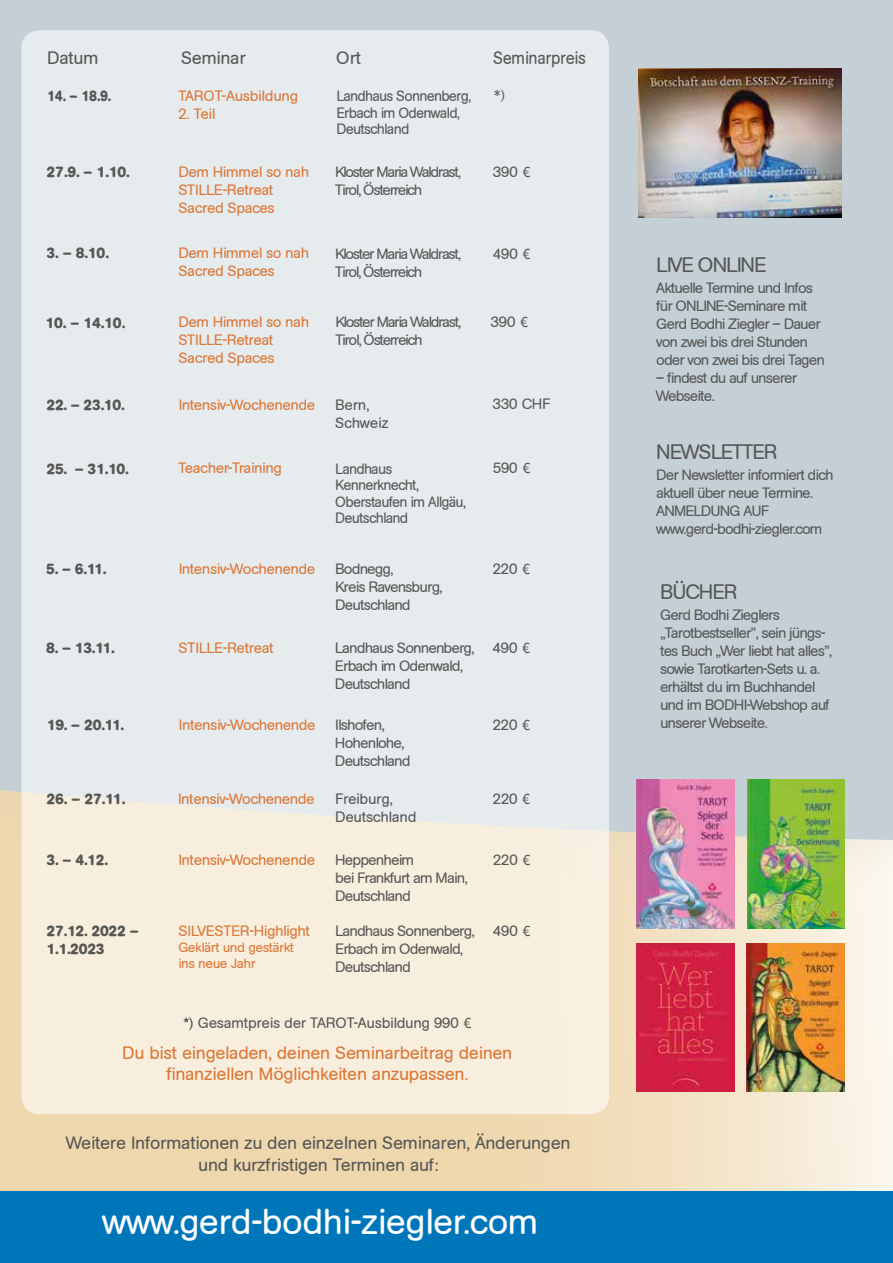
<style>
.page{position:relative;width:893px;height:1263px;background:#fff}
.page>*{position:absolute;margin:0;border:0;box-sizing:border-box;transform-origin:0 0}
.t1{font:36px "Agberg Normal";color:#fff}
.t2{font:21px "Agberg Normal";letter-spacing:-.04em;color:#575756}
.t3{font:18px/21.6px "Agberg Normal";color:#575756;text-align:center}
.t4{font:18px/21.6px "Agberg Normal";color:#dc7636;text-align:center}
.t5{font:18px "Agberg Normal";color:#575756;scale:.9 1}
.t6{font:15px/18px "Agberg Normal";letter-spacing:-.04em;color:#575756}
.t7{font:15px/18px "Agberg Normal";letter-spacing:-.01em;color:#dc7636}
.t8{font:700 15px/18px "Agberg";letter-spacing:-.01em;color:#575756}
.t9{font:15px/18px "Agberg Normal";letter-spacing:-.07em;color:#575756}
.t10{font:15px/16.5px "Agberg Normal";letter-spacing:-.04em;color:#575756;scale:.95 1}
.t11{font:15px/18px "Agberg Normal";color:#575756}
.t12{font:700 15px "Agberg";letter-spacing:-.01em;color:#575756;scale:.9 1}
.t13{font:500 15px "Sukhumvit Set";color:#575756}
.t14{font:13.5px/16.2px "Agberg Normal";letter-spacing:-.01em;color:#dc7636}
.s1{font-family:"Sukhumvit Set";font-weight:500}
</style>
<div class="page">
<svg style="left:0;top:891px;width:893px;height:301px;background:#efdebf"></svg>
<div style="left:0;top:1192px;width:893px;height:71px;background:#0076ba"></div>
<div style="left:0;top:0;width:893px;height:840px;background:#c4d0d6"></div>
<div style="left:0;top:0;width:253px;height:805px;background:#c4d0d6"></div>
<div style="left:21px;top:30px;width:588px;height:1084px;background:linear-gradient(to right,#ebece9,#ebecea);border-radius:18px"></div>
<img style="left:638px;top:69px;width:203px;height:149px">
<img style="left:637px;top:943px;width:98px;height:149px">
<img style="left:637px;top:779px;width:98px;height:149px">
<img style="left:747px;top:943px;width:98px;height:149px">
<img style="left:747px;top:779px;width:98px;height:149px">
<p class="t3" style="left:47px;top:47px;width:53px">Datum</p>
<p class="t3" style="left:181px;top:47px;width:66px">Seminar</p>
<p class="t3" style="left:337px;top:47px;width:26px">Ort</p>
<p class="t5" style="left:493px;top:48px;width:104px">Seminarpreis</p>
<p class="t12" style="left:47px;top:87px;width:72px">14. – 18.9.</p>
<p class="t7" style="left:179px;top:87px;width:121px">TAROT-Ausbildung</p>
<p class="t7" style="left:179px;top:105px;width:38px">2. Teil</p>
<p class="t10" style="left:337px;top:88px;width:143px">Landhaus Sonnenberg,<br>Erbach im Odenwald,<br>Deutschland</p>
<p class="t13" style="left:493px;top:85px;width:14px">*)</p>
<p class="t8" style="left:47px;top:163px;width:84px">27.9. – 1.10.</p>
<p class="t7" style="left:179px;top:163px;width:132px">Dem Himmel so nah<br>STILLE-Retreat<br>Sacred Spaces</p>
<p class="t9" style="left:336px;top:163px;width:127px">Kloster Maria Waldrast,<br>Tirol, Österreich</p>
<p class="t6" style="left:493px;top:163px;width:39px">390 <span class="s1">€</span></p>
<p class="t8" style="left:47px;top:245px;width:64px">3. – 8.10.</p>
<p class="t7" style="left:179px;top:244px;width:132px">Dem Himmel so nah<br>Sacred Spaces</p>
<p class="t9" style="left:336px;top:245px;width:127px">Kloster Maria Waldrast,<br>Tirol, Österreich</p>
<p class="t6" style="left:493px;top:245px;width:39px">490 <span class="s1">€</span></p>
<p class="t8" style="left:46px;top:314px;width:81px">10. – 14.10.</p>
<p class="t9" style="left:336px;top:313px;width:127px">Kloster Maria Waldrast,</p>
<p class="t6" style="left:491px;top:313px;width:39px">390 <span class="s1">€</span></p>
<p class="t9" style="left:336px;top:331px;width:88px">Tirol, Österreich</p>
<p class="t7" style="left:179px;top:313px;width:132px">Dem Himmel so nah<br>STILLE-Retreat<br>Sacred Spaces</p>
<p class="t8" style="left:47px;top:396px;width:80px">22. – 23.10.</p>
<p class="t8" style="left:47px;top:460px;width:84px">25. – 31.10.</p>
<p class="t7" style="left:179px;top:396px;width:138px">Intensiv-Wochenende</p>
<p class="t7" style="left:179px;top:459px;width:105px">Teacher-Training</p>
<p class="t11" style="left:335px;top:396px;width:55px">Bern,<br>Schweiz</p>
<p class="t10" style="left:336px;top:460px;width:139px">Landhaus<br>Kennerknecht,<br>Oberstaufen im Allgäu,<br>Deutschland</p>
<p class="t6" style="left:493px;top:395px;width:59px">330 CHF</p>
<p class="t6" style="left:493px;top:459px;width:39px">590 <span class="s1">€</span></p>
<p class="t8" style="left:47px;top:560px;width:61px">5. – 6.11.</p>
<p class="t7" style="left:179px;top:560px;width:138px">Intensiv-Wochenende</p>
<p class="t6" style="left:335px;top:560px;width:109px">Bodnegg,<br>Kreis Ravensburg,<br>Deutschland</p>
<p class="t6" style="left:493px;top:560px;width:39px">220 <span class="s1">€</span></p>
<p class="t8" style="left:47px;top:639px;width:70px">8. – 13.11.</p>
<p class="t7" style="left:179px;top:638px;width:96px">STILLE-Retreat</p>
<p class="t6" style="left:335px;top:639px;width:141px">Landhaus Sonnenberg,<br>Erbach im Odenwald,<br>Deutschland</p>
<p class="t6" style="left:493px;top:639px;width:39px">490 <span class="s1">€</span></p>
<p class="t8" style="left:47px;top:716px;width:79px">19. – 20.11.</p>
<p class="t7" style="left:179px;top:716px;width:138px">Intensiv-Wochenende</p>
<p class="t6" style="left:335px;top:716px;width:77px">Ilshofen,<br>Hohenlohe,<br>Deutschland</p>
<p class="t6" style="left:493px;top:716px;width:39px">220 <span class="s1">€</span></p>
<p class="t8" style="left:47px;top:790px;width:80px">26. – 27.11.</p>
<p class="t7" style="left:178px;top:790px;width:138px">Intensiv-Wochenende</p>
<p class="t11" style="left:335px;top:790px;width:82px">Freiburg,<br>Deutschland</p>
<p class="t6" style="left:493px;top:790px;width:39px">220 <span class="s1">€</span></p>
<p class="t8" style="left:47px;top:851px;width:63px">3. – 4.12.</p>
<p class="t7" style="left:178px;top:851px;width:138px">Intensiv-Wochenende</p>
<p class="t6" style="left:336px;top:851px;width:134px">Heppenheim<br>bei Frankfurt am Main,<br>Deutschland</p>
<p class="t6" style="left:493px;top:851px;width:39px">220 <span class="s1">€</span></p>
<p class="t8" style="left:47px;top:922px;width:94px">27.12. 2022 –<br>1.1.2023</p>
<p class="t7" style="left:179px;top:921px;width:133px">SILVESTER-Highlight</p>
<p class="t14" style="left:179px;top:939px;width:117px">Geklärt und gestärkt ins neue Jahr</p>
<p class="t6" style="left:336px;top:922px;width:141px">Landhaus Sonnenberg,<br>Erbach im Odenwald,<br>Deutschland</p>
<p class="t6" style="left:493px;top:922px;width:39px">490 <span class="s1">€</span></p>
<p class="t11" style="left:183px;top:1014px;width:290px">*) Gesamtpreis der TAROT-Ausbildung 990 <span class="s1">€</span></p>
<p class="t4" style="left:123px;top:1042px;width:391px">Du bist eingeladen, deinen Seminarbeitrag deinen finanziellen Möglichkeiten anzupassen.</p>
<p class="t3" style="left:66px;top:1132px;width:506px">Weitere Informationen zu den einzelnen Seminaren, Änderungen und kurzfristigen Terminen auf:</p>
<h1 class="t1" style="left:103px;top:1201px;width:437px">www.gerd-bodhi-ziegler.com</h1>
<h2 class="t2" style="left:657px;top:253px;width:112px">LIVE ONLINE</h2>
<p class="t6" style="left:657px;top:279px;width:170px">Aktuelle Termine und Infos für ONLINE-Seminare mit<br>Gerd Bodhi Ziegler – Dauer von zwei bis drei Stunden oder von zwei bis drei Tagen</p>
<p class="t6" style="left:657px;top:369px;width:142px">– findest du auf unserer<br>Webseite.</p>
<h2 class="t2" style="left:657px;top:440px;width:123px">NEWSLETTER</h2>
<p class="t6" style="left:657px;top:466px;width:179px">Der Newsletter informiert dich aktuell über neue Termine.<br>ANMELDUNG AUF www.gerd-bodhi-ziegler.com</p>
<h2 class="t2" style="left:660px;top:580px;width:79px">BÜCHER</h2>
<p class="t6" style="left:660px;top:606px;width:173px">Gerd Bodhi Zieglers „Tarotbestseller”, sein jüngs&shy;tes Buch „Wer liebt hat alles”, sowie Tarotkarten-Sets u. a. erhältst du im Buchhandel und im BODHI-Webshop auf unserer Webseite.</p>
</div>
